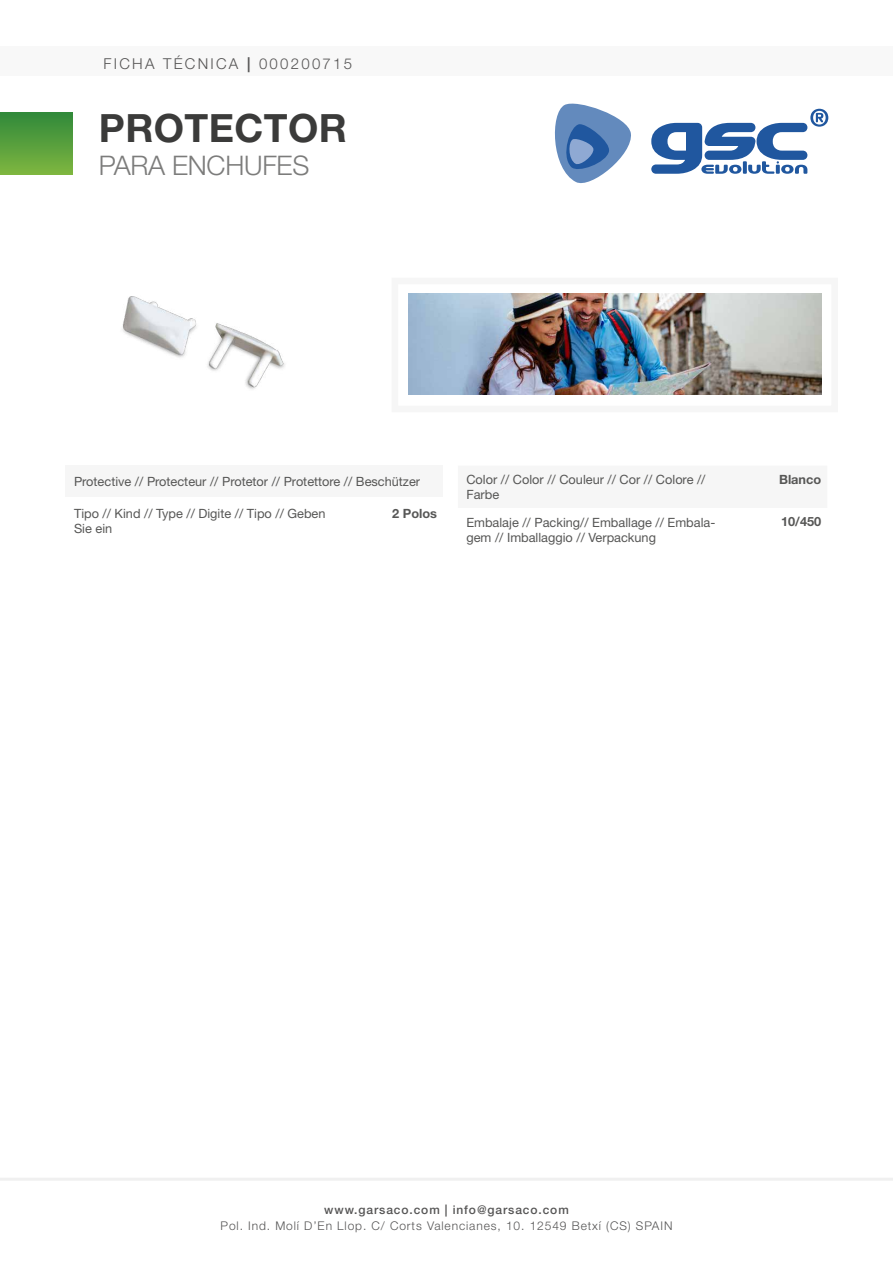
<style>
.page{position:relative;width:893px;height:1263px;background:#fff}
.page>*{position:absolute;margin:0;border:0;box-sizing:border-box;transform-origin:0 0}
.t1{font:700 39px "Helvetica Neue";letter-spacing:.01em;color:#3b3b3a}
.t2{font:300 27px "Helvetica Neue";letter-spacing:-.01em;color:#7c7c7b}
.t3{font:300 15px "Helvetica Neue";letter-spacing:.15em;color:#565555}
.t4{font:12.75px/15.3px "Helvetica Neue";color:#575756}
.t5{font:700 12.75px "Helvetica Neue";color:#575756}
.t6{font:300 12px "Helvetica Neue";letter-spacing:.075em;color:#565555}
.t7{font:500 12px "Helvetica Neue";letter-spacing:.075em;color:#565555}
.s1{font-weight:700}
</style>
<div class="page">
<svg style="left:651px;top:109px;width:177px;height:65px"></svg>
<svg style="left:554px;top:103px;width:77px;height:81px"></svg>
<hr style="left:0;top:1178px;width:893px;height:3px;background:#f0f0f0">
<div style="left:0;top:47px;width:893px;height:29px;background:#f8f8f8"></div>
<div style="left:0;top:113px;width:73px;height:62px;background:linear-gradient(to bottom,#31893a,#7eb640)"></div>
<img style="left:122px;top:296px;width:163px;height:93px">
<div style="left:66px;top:466px;width:377px;height:31px;background:#f6f6f6"></div>
<img style="left:408px;top:293px;width:414px;height:101px">
<p class="t3" style="left:104px;top:54px;width:250px">FICHA TÉCNICA <span class="s1">|</span> 000200715</p>
<h1 class="t1" style="left:99px;top:104px;width:249px">PROTECTOR</h1>
<h2 class="t2" style="left:99px;top:149px;width:212px">PARA ENCHUFES</h2>
<p class="t4" style="left:74px;top:474px;width:348px">Protective // Protecteur // Protetor // Protettore // Beschützer</p>
<p class="t4" style="left:74px;top:505px;width:253px">Tipo // Kind // Type // Digite // Tipo // Geben<br>Sie ein</p>
<p class="t5" style="left:392px;top:505px;width:46px">2 Polos</p>
<p class="t4" style="left:466px;top:472px;width:241px">Color // Color // Couleur // Cor // Colore //<br>Farbe</p>
<p class="t5" style="left:779px;top:472px;width:44px">Blanco</p>
<p class="t4" style="left:466px;top:514px;width:250px">Embalaje // Packing// Emballage // Embala&shy;gem // Imballaggio // Verpackung</p>
<p class="t5" style="left:781px;top:514px;width:42px">10/450</p>
<p class="t7" style="left:324px;top:1202px;width:246px">www.garsaco.com | info@garsaco.com</p>
<p class="t6" style="left:221px;top:1219px;width:453px">Pol. Ind. Molí D’En Llop. C/ Corts Valencianes, 10. 12549 Betxí (CS) SPAIN</p>
</div>
